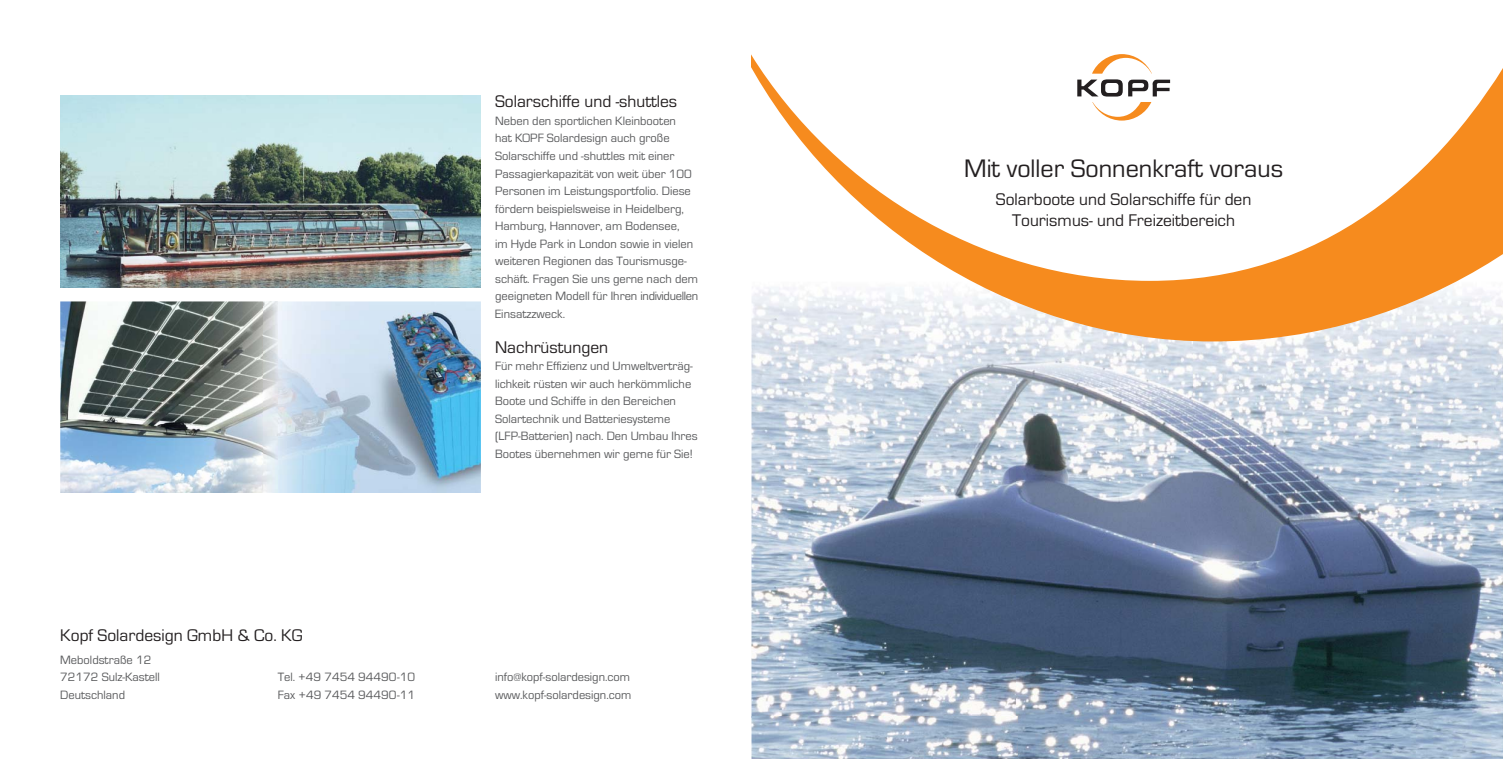
<style>
.page{position:relative;width:1503px;height:759px;background:#fff}
.page>*{position:absolute;margin:0;border:0;box-sizing:border-box;transform-origin:0 0}
.t1{font:26.25px "Eurostile";color:#231f20}
.t2{font:17.5px/21px "Eurostile";color:#231f20;text-align:center}
.t3{font:12.5px/17.5px "Eurostile";color:#58595b}
</style>
<div class="page">
<img style="left:751px;top:341px;width:265px;height:417px">
<img style="left:1415px;top:341px;width:87px;height:417px">
<img style="left:1016px;top:341px;width:177px;height:417px">
<img style="left:1238px;top:341px;width:177px;height:417px">
<img style="left:1193px;top:341px;width:45px;height:417px">
<img style="left:60px;top:96px;width:421px;height:191px">
<img style="left:278px;top:301px;width:203px;height:192px">
<img style="left:60px;top:301px;width:203px;height:192px">
<img style="left:263px;top:301px;width:15px;height:192px">
<svg style="left:751px;top:54px;width:751px;height:287px"></svg>
<h2 class="t2" style="left:60px;top:626px;width:244px">Kopf Solardesign GmbH &amp; Co. KG</h2>
<h2 class="t2" style="left:495px;top:93px;width:184px">Solarschiffe und -shuttles</h2>
<p class="t3" style="left:495px;top:113px;width:205px">Neben den sportlichen Kleinbooten<br>hat KOPF Solardesign auch große Solarschiffe und -shuttles mit einer Passagierkapazität von weit über 100<br>Personen im Leistungsportfolio. Diese fördern beispielsweise in Heidelberg, Hamburg, Hannover, am Bodensee,<br>im Hyde Park in London sowie in vielen weiteren Regionen das Tourismusge&shy;schäft. Fragen Sie uns gerne nach dem geeigneten Modell für Ihren individuellen Einsatzzweck.</p>
<h2 class="t2" style="left:495px;top:338px;width:115px">Nachrüstungen</h2>
<p class="t3" style="left:495px;top:358px;width:204px">Für mehr Effizienz und Umweltverträg&shy;lichkeit rüsten wir auch herkömmliche Boote und Schiffe in den Bereichen Solartechnik und Batteriesysteme (LFP-Batterien) nach. Den Umbau Ihres Bootes übernehmen wir gerne für Sie!</p>
<p class="t3" style="left:60px;top:651px;width:101px">Meboldstraße 12<br>72172 Sulz-Kastell<br>Deutschland</p>
<p class="t3" style="left:278px;top:669px;width:139px">Tel. +49 7454 94490-10<br>Fax +49 7454 94490-11</p>
<p class="t3" style="left:495px;top:669px;width:138px">info@kopf-solardesign.com www.kopf-solardesign.com</p>
<h1 class="t1" style="left:964px;top:159px;width:320px">Mit voller Sonnenkraft voraus</h1>
<h2 class="t2" style="left:995px;top:191px;width:257px">Solarboote und Solarschiffe für den<br>Tourismus- und Freizeitbereich</h2>
</div>
